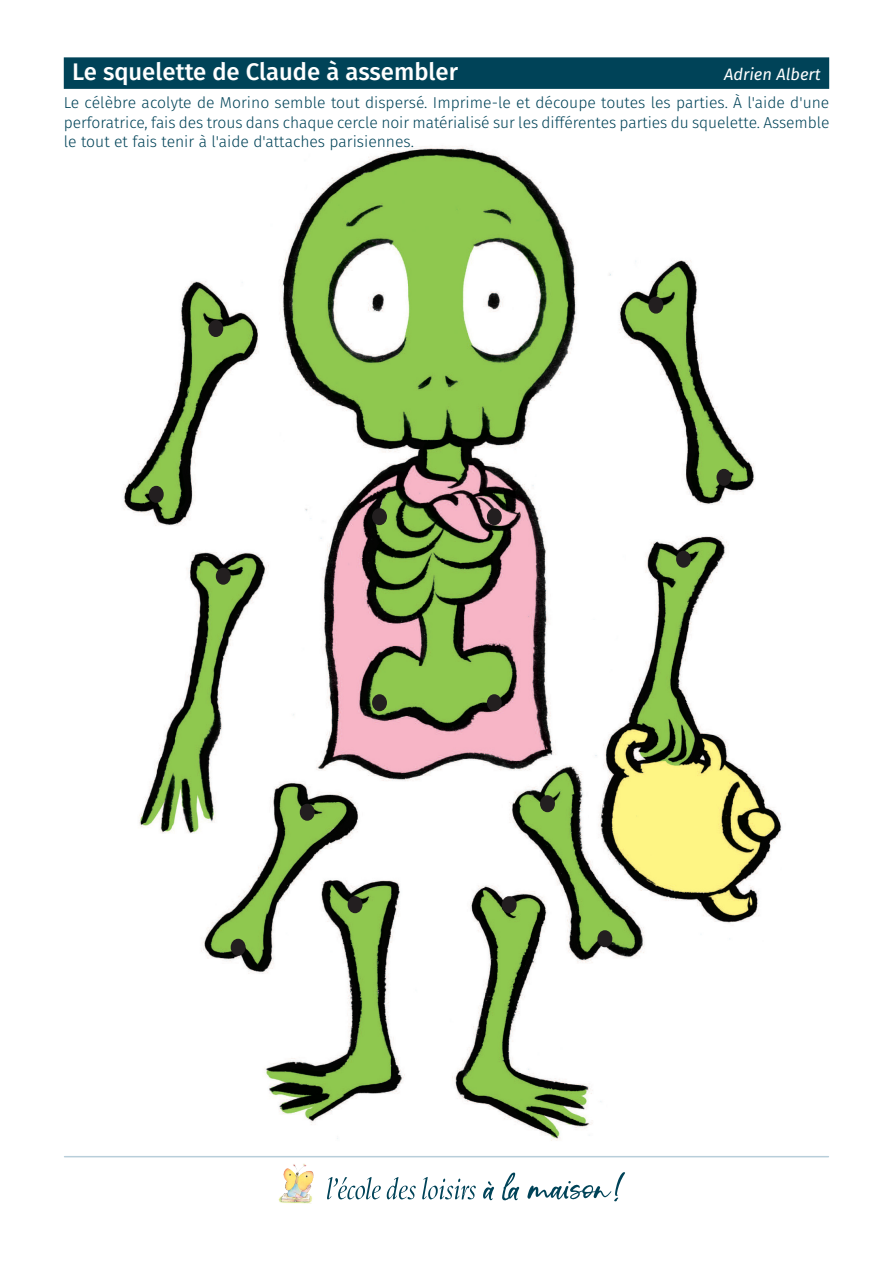
<style>
.page{position:relative;width:893px;height:1263px;background:#fff}
.page>*{position:absolute;margin:0;border:0;box-sizing:border-box;transform-origin:0 0}
.Titre{font:500 24px "Fira Sans";color:#fff}
.Titre-2{font:italic 16.5px "Fira Sans";color:#fff}
.Consigne{font:300 15.75px/19.5px "Fira Sans";color:#004358;text-align:justify}
</style>
<div class="page">
<img style="left:123px;top:146px;width:659px;height:995px">
<div style="left:64px;top:57px;width:765px;height:32px;background:#004358"></div>
<hr style="left:65px;top:1156px;width:763px;height:1px;background:#b8ceda">
<svg style="left:483px;top:1172px;width:142px;height:29px"></svg>
<svg style="left:327px;top:1177px;width:149px;height:22px"></svg>
<img style="left:278px;top:1164px;width:36px;height:40px">
<div style="left:209px;top:321px;width:13px;height:15px;background:#231f20;border-radius:50%"></div>
<div style="left:208px;top:320px;width:15px;height:17px;border:2px solid #231f20;border-radius:50%"></div>
<div style="left:150px;top:487px;width:13px;height:15px;background:#231f20;border-radius:50%"></div>
<div style="left:149px;top:486px;width:15px;height:17px;border:2px solid #231f20;border-radius:50%"></div>
<div style="left:217px;top:568px;width:13px;height:16px;background:#231f20;border-radius:50%"></div>
<div style="left:216px;top:568px;width:15px;height:17px;border:2px solid #231f20;border-radius:50%"></div>
<div style="left:373px;top:509px;width:13px;height:15px;background:#231f20;border-radius:50%"></div>
<div style="left:372px;top:508px;width:15px;height:17px;border:2px solid #231f20;border-radius:50%"></div>
<div style="left:373px;top:695px;width:13px;height:15px;background:#231f20;border-radius:50%"></div>
<div style="left:372px;top:694px;width:15px;height:17px;border:2px solid #231f20;border-radius:50%"></div>
<div style="left:488px;top:695px;width:13px;height:15px;background:#231f20;border-radius:50%"></div>
<div style="left:487px;top:694px;width:15px;height:17px;border:2px solid #231f20;border-radius:50%"></div>
<div style="left:488px;top:509px;width:13px;height:15px;background:#231f20;border-radius:50%"></div>
<div style="left:487px;top:508px;width:15px;height:17px;border:2px solid #231f20;border-radius:50%"></div>
<div style="left:649px;top:297px;width:14px;height:16px;background:#231f20;border-radius:50%"></div>
<div style="left:648px;top:297px;width:15px;height:17px;border:2px solid #231f20;border-radius:50%"></div>
<div style="left:717px;top:470px;width:14px;height:15px;background:#231f20;border-radius:50%"></div>
<div style="left:716px;top:469px;width:15px;height:17px;border:2px solid #231f20;border-radius:50%"></div>
<div style="left:677px;top:551px;width:13px;height:16px;background:#231f20;border-radius:50%"></div>
<div style="left:676px;top:551px;width:15px;height:17px;border:2px solid #231f20;border-radius:50%"></div>
<div style="left:301px;top:804px;width:13px;height:16px;background:#231f20;border-radius:50%"></div>
<div style="left:300px;top:804px;width:15px;height:17px;border:2px solid #231f20;border-radius:50%"></div>
<div style="left:541px;top:796px;width:13px;height:15px;background:#231f20;border-radius:50%"></div>
<div style="left:540px;top:795px;width:15px;height:17px;border:2px solid #231f20;border-radius:50%"></div>
<div style="left:231px;top:939px;width:14px;height:16px;background:#231f20;border-radius:50%"></div>
<div style="left:231px;top:939px;width:15px;height:17px;border:2px solid #231f20;border-radius:50%"></div>
<div style="left:598px;top:931px;width:14px;height:15px;background:#231f20;border-radius:50%"></div>
<div style="left:597px;top:930px;width:15px;height:17px;border:2px solid #231f20;border-radius:50%"></div>
<div style="left:348px;top:897px;width:14px;height:15px;background:#231f20;border-radius:50%"></div>
<div style="left:348px;top:896px;width:14px;height:17px;border:2px solid #231f20;border-radius:50%"></div>
<div style="left:502px;top:897px;width:14px;height:15px;background:#231f20;border-radius:50%"></div>
<div style="left:502px;top:896px;width:15px;height:17px;border:2px solid #231f20;border-radius:50%"></div>
<p class="Titre" style="left:72px;top:53px;width:387px">Le squelette de Claude à assembler</p>
<p class="Titre-2" style="left:724px;top:62px;width:98px">Adrien Albert</p>
<p class="Consigne" style="left:64px;top:93px;width:767px">Le célèbre acolyte de Morino semble tout dispersé. Imprime-le et découpe toutes les parties. À l'aide d'une perforatrice, fais des trous dans chaque cercle noir matérialisé sur les différentes parties du squelette. Assemble le tout et fais tenir à l'aide d'attaches parisiennes.</p>
</div>
